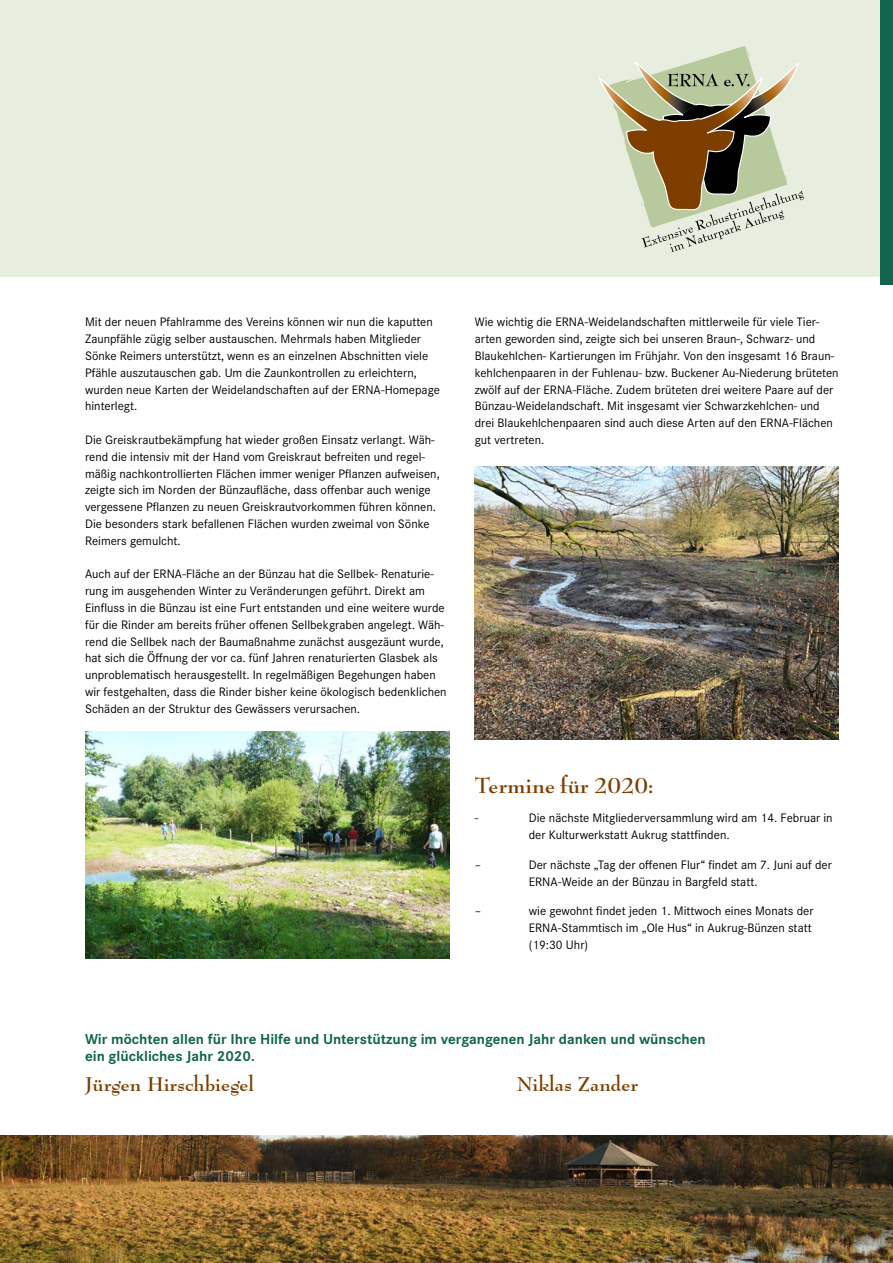
<style>
.page{position:relative;width:893px;height:1263px;background:#fff}
.page>*{position:absolute;margin:0;border:0;box-sizing:border-box;transform-origin:0 0}
.t1{font:700 24px "Bernhard Modern Std";color:#7d3e00}
.t2{font:700 19.5px "Bernhard Modern BT";color:#7d3e00}
.t3{font:700 15px/16.8px "Corporate S";color:#12664d}
.t4{font:12.75px/16.8px "Corporate S";color:#000}
</style>
<div class="page">
<img style="left:0;top:1135px;width:893px;height:128px">
<div style="left:0;top:0;width:893px;height:276px;background:#e7eddf"></div>
<svg style="left:598px;top:46px;width:206px;height:206px"></svg>
<div style="left:880px;top:0;width:13px;height:285px;background:#12664d"></div>
<img style="left:475px;top:467px;width:364px;height:273px">
<img style="left:85px;top:731px;width:364px;height:228px">
<p class="t4" style="left:85px;top:314px;width:356px">Mit der neuen Pfahlramme des Vereins können wir nun die kaputten Zaunpfähle zügig selber austauschen. Mehrmals haben Mitglieder Sönke Reimers unterstützt, wenn es an einzelnen Abschnitten viele Pfähle auszutauschen gab. Um die Zaunkontrollen zu erleichtern, wurden neue Karten der Weidelandschaften auf der ERNA-Homepage hinterlegt.</p>
<p class="t4" style="left:85px;top:431px;width:356px">Die Greiskrautbekämpfung hat wieder großen Einsatz verlangt. Wäh&shy;rend die intensiv mit der Hand vom Greiskraut befreiten und regel&shy;mäßig nachkontrollierten Flächen immer weniger Pflanzen aufweisen, zeigte sich im Norden der Bünzaufläche, dass offenbar auch wenige vergessene Pflanzen zu neuen Greiskrautvorkommen führen können.<br>Die besonders stark befallenen Flächen wurden zweimal von Sönke Reimers gemulcht.</p>
<p class="t4" style="left:85px;top:566px;width:363px">Auch auf der ERNA-Fläche an der Bünzau hat die Sellbek- Renaturie&shy;rung im ausgehenden Winter zu Veränderungen geführt. Direkt am Einfluss in die Bünzau ist eine Furt entstanden und eine weitere wurde für die Rinder am bereits früher offenen Sellbekgraben angelegt. Wäh&shy;rend die Sellbek nach der Baumaßnahme zunächst ausgezäunt wurde, hat sich die Öffnung der vor ca. fünf Jahren renaturierten Glasbek als unproblematisch herausgestellt. In regelmäßigen Begehungen haben wir festgehalten, dass die Rinder bisher keine ökologisch bedenklichen Schäden an der Struktur des Gewässers verursachen.</p>
<p class="t4" style="left:475px;top:314px;width:365px">Wie wichtig die ERNA-Weidelandschaften mittlerweile für viele Tier&shy;arten geworden sind, zeigte sich bei unseren Braun-, Schwarz- und Blaukehlchen- Kartierungen im Frühjahr. Von den insgesamt 16 Braun&shy;kehlchenpaaren in der Fuhlenau- bzw. Buckener Au-Niederung brüteten zwölf auf der ERNA-Fläche. Zudem brüteten drei weitere Paare auf der Bünzau-Weidelandschaft. Mit insgesamt vier Schwarzkehlchen- und drei Blaukehlchenpaaren sind auch diese Arten auf den ERNA-Flächen gut vertreten.</p>
<h1 class="t1" style="left:475px;top:773px;width:180px">Termine für 2020:</h1>
<p class="t4" style="left:475px;top:810px;width:5px">-</p>
<p class="t4" style="left:529px;top:810px;width:305px">Die nächste Mitgliederversammlung wird am 14. Februar in der Kulturwerkstatt Aukrug stattfinden.</p>
<p class="t4" style="left:475px;top:856px;width:8px">–</p>
<p class="t4" style="left:529px;top:856px;width:305px">Der nächste „Tag der offenen Flur“ findet am 7. Juni auf der<br>ERNA-Weide an der Bünzau in Bargfeld statt.</p>
<p class="t4" style="left:475px;top:902px;width:8px">–</p>
<p class="t4" style="left:529px;top:902px;width:286px">wie gewohnt findet jeden 1. Mittwoch eines Monats der<br>ERNA-Stammtisch im „Ole Hus“ in Aukrug-Bünzen statt (19:30 Uhr)</p>
<p class="t3" style="left:85px;top:1031px;width:622px">Wir möchten allen für Ihre Hilfe und Unterstützung im vergangenen Jahr danken und wünschen ein glückliches Jahr 2020.</p>
<h2 class="t2" style="left:85px;top:1071px;width:171px">Jürgen Hirschbiegel</h2>
<h2 class="t2" style="left:517px;top:1071px;width:122px">Niklas Zander</h2>
</div>
